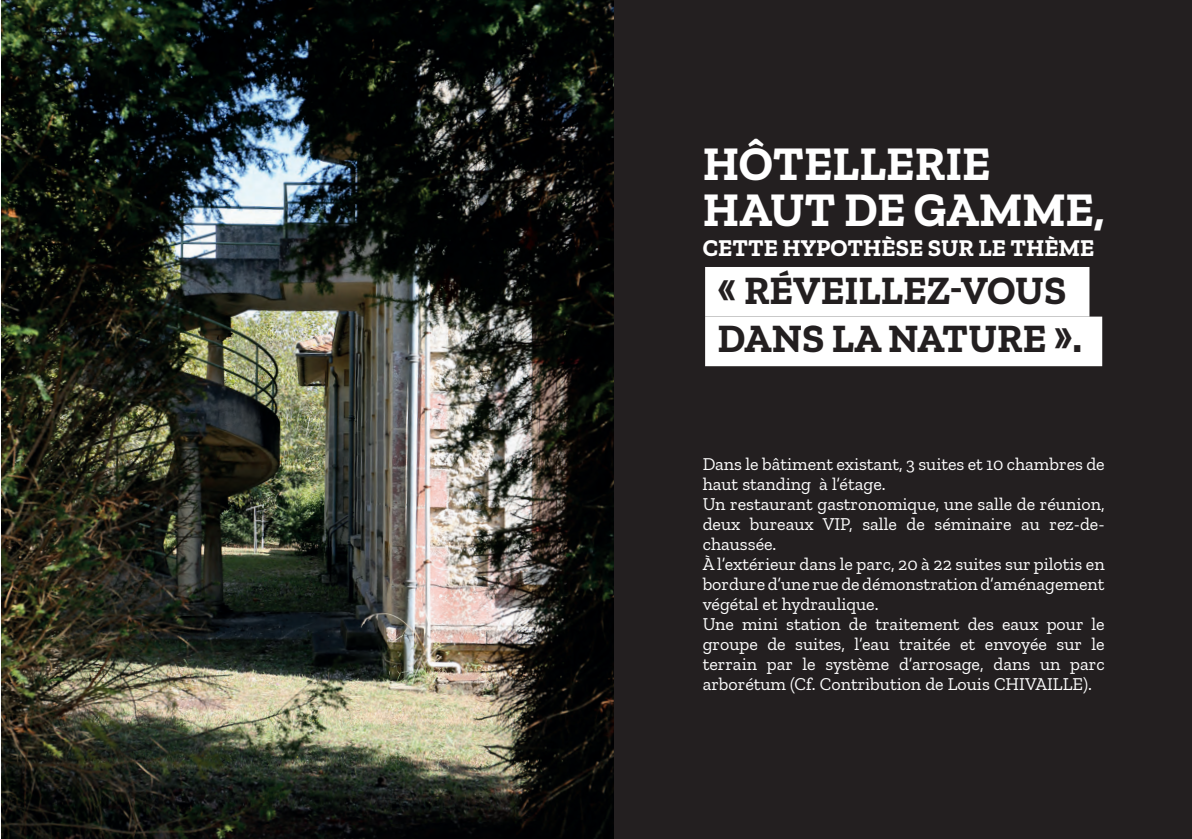
<style>
.page{position:relative;width:1192px;height:839px;background:#fff}
.page>*{position:absolute;margin:0;border:0;box-sizing:border-box;transform-origin:0 0}
.t1{font:700 48px/46px "Zilla Slab";color:#fff}
.t2{font:700 40px/48px "Zilla Slab";color:#231f20}
.t3{font:700 24px "Zilla Slab";color:#fff}
.t4{font:18px/20px "Zilla Slab";color:#fff}
</style>
<div class="page">
<img style="left:2px;top:0;width:612px;height:839px">
<div style="left:614px;top:0;width:577px;height:839px;background:#231f20"></div>
<div style="left:705px;top:267px;width:384px;height:50px;background:#fff;border:2px solid #fff"></div>
<div style="left:705px;top:317px;width:397px;height:49px;background:#fff"></div>
<h1 class="t1" style="left:702px;top:141px;width:403px">HÔTELLERIE<br>HAUT DE GAMME,</h1>
<h3 class="t3" style="left:702px;top:234px;width:393px">CETTE HYPOTHÈSE SUR LE THÈME</h3>
<h2 class="t2" style="left:717px;top:267px;width:365px">« RÉVEILLEZ-VOUS<br>DANS LA NATURE ».</h2>
<p class="t4" style="left:702px;top:454px;width:403px">Dans le bâtiment existant, 3 suites et 10 chambres de haut standing à l’étage.<br>Un restaurant gastronomique, une salle de réunion, deux bureaux VIP, salle de séminaire au rez-de&shy;chaussée.<br>À l’extérieur dans le parc, 20 à 22 suites sur pilotis en bordure d’une rue de démonstration d’aménagement végétal et hydraulique.<br>Une mini station de traitement des eaux pour le groupe de suites, l’eau traitée et envoyée sur le terrain par le système d’arrosage, dans un parc arborétum (Cf. Contribution de Louis CHIVAILLE).</p>
</div>
